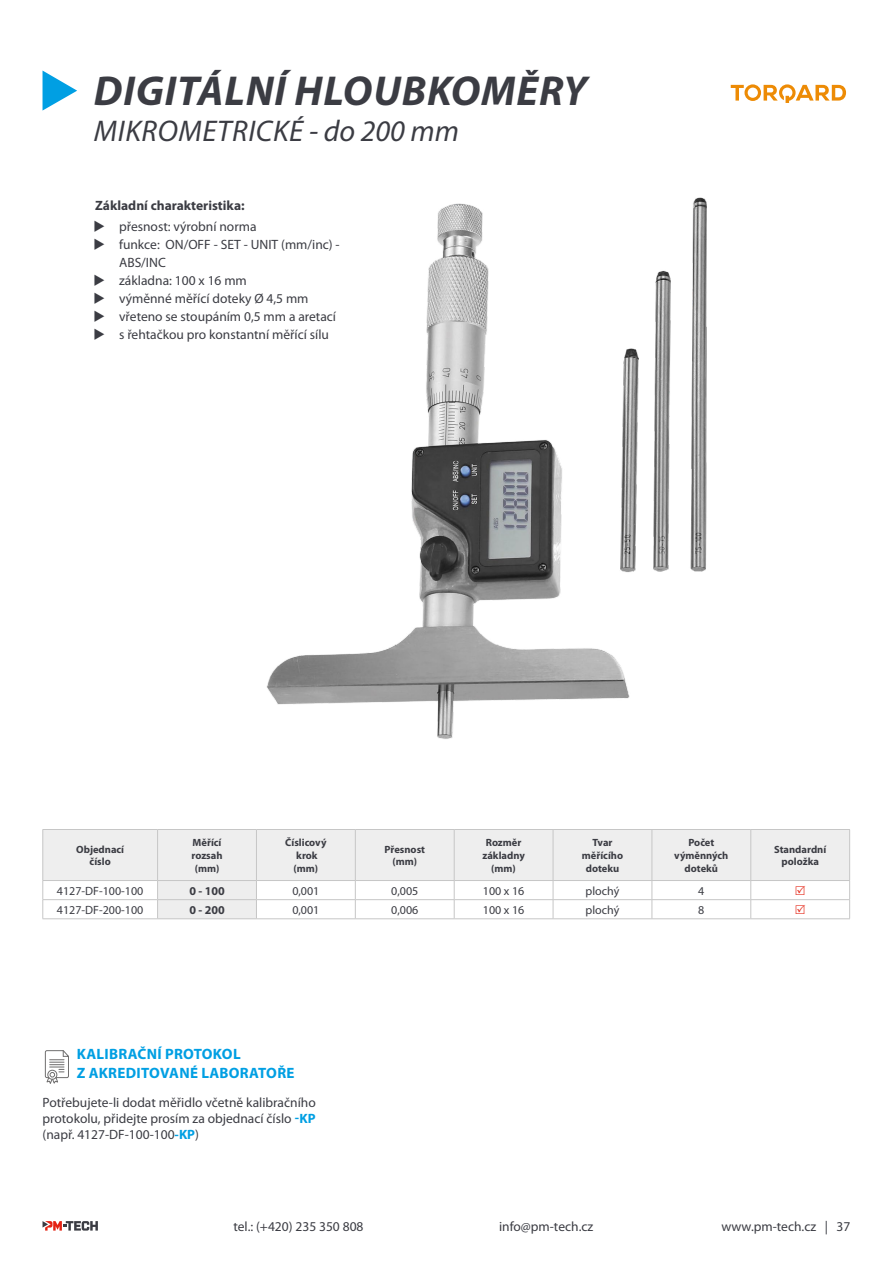
<style>
.page{position:relative;width:893px;height:1263px;background:#fff}
.page>*{position:absolute;margin:0;border:0;box-sizing:border-box;transform-origin:0 0}
.t1{font:italic 700 42px "Myriad Pro";letter-spacing:.02em;color:#3b3c43}
.t2{font:italic 30px "Myriad Pro";letter-spacing:.02em;color:#3b3c43}
.t3{font:700 15px/18px "Myriad Pro";letter-spacing:.02em;color:#009fe3}
.t4{font:13.5px/18px "Myriad Pro";color:#3b3c43;text-align:justify}
.t5{font:700 13.5px "Myriad Pro";color:#3b3c43}
.t6{font:12px "Myriad Pro";color:#3b3c43}
.t7{font:700 12px "Myriad Pro";color:#3b3c43}
.t8{font:700 10.5px/12.6px "Myriad Pro";color:#3b3c43;text-align:center}
.s1{font-weight:700;color:#009fe3}
</style>
<div class="page">
<svg style="left:43px;top:1221px;width:55px;height:9px"></svg>
<svg style="left:44px;top:830px;width:805px;height:88px;fill:#eee"></svg>
<hr style="left:43px;top:829px;width:115px;height:1px;background:#c6c6c6">
<hr style="left:43px;top:830px;width:1px;height:50px;background:#c6c6c6">
<hr style="left:158px;top:829px;width:98px;height:1px;background:#c6c6c6">
<hr style="left:157px;top:830px;width:1px;height:50px;background:#c6c6c6">
<hr style="left:256px;top:829px;width:99px;height:1px;background:#c6c6c6">
<hr style="left:256px;top:830px;width:1px;height:50px;background:#c6c6c6">
<hr style="left:355px;top:829px;width:99px;height:1px;background:#c6c6c6">
<hr style="left:355px;top:830px;width:1px;height:50px;background:#c6c6c6">
<hr style="left:454px;top:829px;width:99px;height:1px;background:#c6c6c6">
<hr style="left:454px;top:830px;width:1px;height:50px;background:#c6c6c6">
<hr style="left:553px;top:829px;width:99px;height:1px;background:#c6c6c6">
<hr style="left:553px;top:830px;width:1px;height:50px;background:#c6c6c6">
<hr style="left:652px;top:829px;width:99px;height:1px;background:#c6c6c6">
<hr style="left:652px;top:830px;width:1px;height:50px;background:#c6c6c6">
<hr style="left:43px;top:880px;width:115px;height:1px;background:#c6c6c6">
<hr style="left:158px;top:880px;width:98px;height:1px;background:#c6c6c6">
<hr style="left:256px;top:880px;width:99px;height:1px;background:#c6c6c6">
<hr style="left:355px;top:880px;width:99px;height:1px;background:#c6c6c6">
<hr style="left:454px;top:880px;width:99px;height:1px;background:#c6c6c6">
<hr style="left:553px;top:880px;width:99px;height:1px;background:#c6c6c6">
<hr style="left:652px;top:880px;width:99px;height:1px;background:#c6c6c6">
<hr style="left:43px;top:899px;width:115px;height:1px;background:#c6c6c6">
<svg style="left:43px;top:881px;width:1px;height:37px"></svg>
<hr style="left:158px;top:899px;width:98px;height:1px;background:#c6c6c6">
<svg style="left:157px;top:881px;width:1px;height:37px"></svg>
<hr style="left:256px;top:899px;width:99px;height:1px;background:#c6c6c6">
<svg style="left:256px;top:881px;width:1px;height:37px"></svg>
<hr style="left:355px;top:899px;width:99px;height:1px;background:#c6c6c6">
<svg style="left:355px;top:881px;width:1px;height:37px"></svg>
<hr style="left:454px;top:899px;width:99px;height:1px;background:#c6c6c6">
<svg style="left:454px;top:881px;width:1px;height:37px"></svg>
<hr style="left:553px;top:899px;width:99px;height:1px;background:#c6c6c6">
<svg style="left:553px;top:881px;width:1px;height:37px"></svg>
<hr style="left:652px;top:899px;width:99px;height:1px;background:#c6c6c6">
<svg style="left:652px;top:881px;width:1px;height:37px"></svg>
<hr style="left:751px;top:899px;width:99px;height:1px;background:#c6c6c6">
<svg style="left:750px;top:881px;width:1px;height:37px"></svg>
<svg style="left:849px;top:881px;width:1px;height:37px"></svg>
<hr style="left:43px;top:918px;width:115px;height:1px;background:#c6c6c6">
<hr style="left:158px;top:918px;width:98px;height:1px;background:#c6c6c6">
<hr style="left:256px;top:918px;width:99px;height:1px;background:#c6c6c6">
<hr style="left:355px;top:918px;width:99px;height:1px;background:#c6c6c6">
<hr style="left:454px;top:918px;width:99px;height:1px;background:#c6c6c6">
<hr style="left:553px;top:918px;width:99px;height:1px;background:#c6c6c6">
<hr style="left:652px;top:918px;width:99px;height:1px;background:#c6c6c6">
<hr style="left:751px;top:918px;width:99px;height:1px;background:#c6c6c6">
<hr style="left:751px;top:829px;width:99px;height:1px;background:#c6c6c6">
<hr style="left:750px;top:830px;width:1px;height:50px;background:#c6c6c6">
<hr style="left:849px;top:830px;width:1px;height:50px;background:#c6c6c6">
<hr style="left:751px;top:880px;width:99px;height:1px;background:#c6c6c6">
<img style="left:266px;top:203px;width:364px;height:536px">
<img style="left:607px;top:197px;width:100px;height:391px">
<svg style="left:45px;top:1050px;width:24px;height:34px"></svg>
<svg style="left:731px;top:84px;width:115px;height:18px"></svg>
<svg style="left:43px;top:71px;width:34px;height:40px"></svg>
<svg style="left:796px;top:885px;width:9px;height:10px"></svg>
<svg style="left:796px;top:904px;width:9px;height:10px"></svg>
<h1 class="t1" style="left:94px;top:64px;width:495px">DIGITÁLNÍ HLOUBKOMĚRY</h1>
<h2 class="t2" style="left:94px;top:112px;width:367px">MIKROMETRICKÉ - do 200 mm</h2>
<p class="t5" style="left:95px;top:197px;width:151px">Základní charakteristika:</p>
<p class="t4" style="left:119px;top:217px;width:222px;text-align:left">přesnost: výrobní norma<br>funkce: ON/OFF - SET - UNIT (mm/inc) -<br>ABS/INC<br>základna: 100 x 16 mm<br>výměnné měřící doteky Ø 4,5 mm vřeteno se stoupáním 0,5 mm a aretací s řehtačkou pro konstantní měřící sílu</p>
<p class="t8" style="left:76px;top:842px;width:50px">Objednací číslo</p>
<p class="t8" style="left:191px;top:836px;width:33px">Měřící rozsah (mm)</p>
<p class="t8" style="left:285px;top:836px;width:43px">Číslicový krok (mm)</p>
<p class="t8" style="left:384px;top:842px;width:42px">Přesnost (mm)</p>
<p class="t8" style="left:482px;top:836px;width:44px">Rozměr základny (mm)</p>
<p class="t8" style="left:582px;top:836px;width:43px">Tvar měřícího doteku</p>
<p class="t8" style="left:674px;top:836px;width:56px">Počet výměnných doteků</p>
<p class="t8" style="left:774px;top:842px;width:54px">Standardní položka</p>
<p class="t6" style="left:57px;top:883px;width:88px">4127-DF-100-100</p>
<p class="t7" style="left:189px;top:883px;width:37px">0 - 100</p>
<p class="t6" style="left:292px;top:883px;width:29px">0,001</p>
<p class="t6" style="left:391px;top:883px;width:29px">0,005</p>
<p class="t6" style="left:483px;top:883px;width:43px">100 x 16</p>
<p class="t6" style="left:586px;top:883px;width:35px">plochý</p>
<p class="t6" style="left:698px;top:883px;width:8px">4</p>
<p class="t6" style="left:57px;top:902px;width:88px">4127-DF-200-100</p>
<p class="t7" style="left:189px;top:902px;width:37px">0 - 200</p>
<p class="t6" style="left:292px;top:902px;width:29px">0,001</p>
<p class="t6" style="left:391px;top:902px;width:29px">0,006</p>
<p class="t6" style="left:483px;top:902px;width:43px">100 x 16</p>
<p class="t6" style="left:586px;top:902px;width:35px">plochý</p>
<p class="t6" style="left:698px;top:902px;width:8px">8</p>
<p class="t3" style="left:77px;top:1045px;width:219px">KALIBRAČNÍ PROTOKOL<br>Z AKREDITOVANÉ LABORATOŘE</p>
<p class="t4" style="left:43px;top:1094px;width:275px;line-height:16.2px">Potřebujete-li dodat měřidlo včetně kalibračního protokolu, přidejte prosím za objednací číslo <span class="s1">-KP </span>(např. 4127-DF-100-100<span class="s1">-KP</span>)</p>
<p class="t4" style="left:233px;top:1217px;width:132px">tel.: (+420) 235 350 808</p>
<p class="t4" style="left:499px;top:1217px;width:96px">info@pm-tech.cz</p>
<p class="t4" style="left:721px;top:1217px;width:131px">www.pm-tech.cz | 37</p>
</div>
